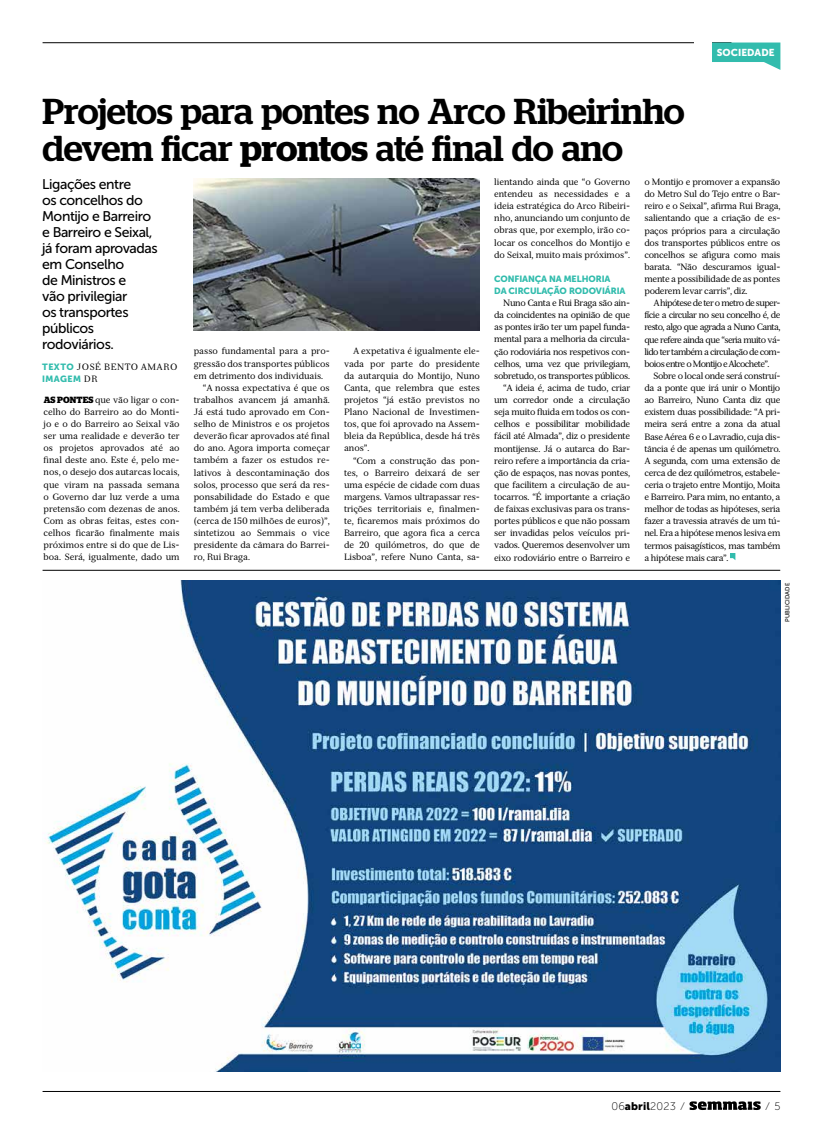
<style>
.page{position:relative;width:823px;height:1134px;background:#fff}
.page>*{position:absolute;margin:0;border:0;box-sizing:border-box;transform-origin:0 0}
.t1{font:500 36px/37px "Stag";letter-spacing:-.01em;color:#000}
.t2{font:14px/16px "Museo Sans Cyrl 500";letter-spacing:-.03em;color:#000}
.t3{font:11px "Museo Sans Cyrl 100";letter-spacing:.015em;color:#000}
.t4{font:10px "Museo Sans Cyrl 900";letter-spacing:.01em;color:#fff}
.t5{font:9px/12.1px "Serif 12 Beta";letter-spacing:-.03em;color:#000;text-align:justify}
.t6{font:9px "Serif 12 Beta";letter-spacing:-.005em;color:#000}
.t7{font:9px/12.1px "Museo Sans Cyrl 900";letter-spacing:-.005em;color:#32bcad}
.t8{font:9px "Serif 12 Beta";letter-spacing:.05em;color:#000}
.t9{font:6px "Museo Sans Cyrl 500";color:#000}
.s1{font-weight:600}
.s2{font-family:"Museo Sans Cyrl 900";color:#32bcad}
.s3{font-family:"Serif 12 Beta";color:#000}
.s4{font-family:"Stag";font-weight:700}
.s5{font-family:"Museo Sans Cyrl 900"}
</style>
<div class="page">
<svg style="left:689px;top:1101px;width:71px;height:9px"></svg>
<hr style="left:43px;top:1091px;width:737px;height:1px;background:#000">
<svg style="left:730px;top:553px;width:5px;height:7px"></svg>
<img style="left:194px;top:179px;width:285px;height:152px">
<hr style="left:43px;top:43px;width:688px;height:1px;background:#000">
<div style="left:693px;top:42px;width:17px;height:28px;background:#fff"></div>
<svg style="left:710px;top:43px;width:70px;height:27px"></svg>
<img style="left:47px;top:580px;width:733px;height:491px">
<hr style="left:43px;top:570px;width:736px;height:1px;background:#000">
<p class="t4" style="left:716px;top:47px;width:59px">SOCIEDADE</p>
<h1 class="t1" style="left:42px;top:93px;width:643px">Projetos para pontes no Arco Ribeirinho devem ficar <span class="s1">prontos</span> até final do ano</h1>
<h2 class="t2" style="left:42px;top:176px;width:117px">Ligações entre<br>os concelhos do<br>Montijo e Barreiro e Barreiro e Seixal, já foram aprovadas em Conselho<br>de Ministros e<br>vão privilegiar<br>os transportes públicos rodoviários.</h2>
<p class="t8" style="left:42px;top:361px;width:137px"><span class="s2">TEXTO</span> JOSÉ BENTO AMARO</p>
<p class="t7" style="left:42px;top:372px;width:57px">IMAGEM <span class="s3">DR</span></p>
<p class="t5" style="left:494px;top:176px;width:137px">lientando ainda que “o Governo entendeu as necessidades e a ideia estratégica do Arco Ribeiri&shy;nho, anunciando um conjunto de obras que, por exemplo, irão co&shy;locar os concelhos do Montijo e do Seixal, muito mais próximos”.</p>
<p class="t7" style="left:494px;top:273px;width:133px">CONFIANÇA NA MELHORIA<br>DA CIRCULAÇÃO RODOVIÁRIA</p>
<p class="t5" style="left:494px;top:297px;width:137px;text-align:right">Nuno Canta e Rui Braga são ain&shy;da coincidentes na opinião de que as pontes irão ter um papel funda&shy;mental para a melhoria da circula&shy;ção rodoviária nos respetivos con&shy;celhos, uma vez que privilegiam, sobretudo, os transportes públicos. “A ideia é, acima de tudo, criar um corredor onde a circulação seja muito fluida em todos os con&shy;celhos e possibilitar mobilidade fácil até Almada”, diz o presidente montijense. Já o autarca do Bar&shy;reiro refere a importância da cria&shy;ção de espaços, nas novas pontes, que facilitem a circulação de au&shy;tocarros. “É importante a criação de faixas exclusivas para os trans&shy;portes públicos e que não possam ser invadidas pelos veículos pri&shy;vados. Queremos desenvolver um eixo rodoviário entre o Barreiro e</p>
<p class="t5" style="left:644px;top:176px;width:137px">o Montijo e promover a expansão do Metro Sul do Tejo entre o Bar&shy;reiro e o Seixal”, afirma Rui Braga, salientando que a criação de es&shy;paços próprios para a circulação dos transportes públicos entre os concelhos se afigura como mais barata. “Não descuramos igual&shy;mente a possibilidade de as pontes poderem levar carris”, diz.</p>
<p class="t5" style="left:644px;top:297px;width:137px;text-indent:9px">A hipótese de ter o metro de super&shy;fície a circular no seu concelho é, de resto, algo que agrada a Nuno Canta, que refere ainda que “seria muito vá&shy;lido ter também a circulação de com&shy;boios entre o Montijo e Alcochete”.</p>
<p class="t5" style="left:644px;top:370px;width:137px;text-indent:9px">Sobre o local onde será construí&shy;da a ponte que irá unir o Montijo ao Barreiro, Nuno Canta diz que existem duas possibilidade: “A pri&shy;meira será entre a zona da atual Base Aérea 6 e o Lavradio, cuja dis&shy;tância é de apenas um quilómetro.<br>A segunda, com uma extensão de cerca de dez quilómetros, estabele&shy;ceria o trajeto entre Montijo, Moita e Barreiro. Para mim, no entanto, a melhor de todas as hipóteses, seria fazer a travessia através de um tú&shy;nel. Era a hipótese menos lesiva em termos paisagísticos, mas também a hipótese mais cara”.</p>
<p class="t5" style="left:344px;top:345px;width:137px;text-indent:9px">A expetativa é igualmente ele&shy;vada por parte do presidente da autarquia do Montijo, Nuno Canta, que relembra que estes projetos “já estão previstos no Plano Nacional de Investimen&shy;tos, que foi aprovado na Assem&shy;bleia da República, desde há três anos”.</p>
<p class="t5" style="left:344px;top:454px;width:137px;text-indent:9px">“Com a construção das pon&shy;tes, o Barreiro deixará de ser uma espécie de cidade com duas margens. Vamos ultrapassar res&shy;trições territoriais e, finalmen&shy;te, ficaremos mais próximos do Barreiro, que agora fica a cerca de 20 quilómetros, do que de Lisboa”, refere Nuno Canta, sa-</p>
<p class="t6" style="left:194px;top:346px;width:137px">passo fundamental para a pro-</p>
<p class="t6" style="left:194px;top:358px;width:137px">gressão dos transportes públicos</p>
<p class="t6" style="left:194px;top:370px;width:131px">em detrimento dos individuais.</p>
<p class="t6" style="left:203px;top:382px;width:128px">“A nossa expectativa é que os</p>
<p class="t6" style="left:194px;top:394px;width:137px">trabalhos avancem já amanhã.</p>
<p class="t6" style="left:194px;top:406px;width:137px">Já está tudo aprovado em Con-</p>
<p class="t6" style="left:194px;top:418px;width:137px">selho de Ministros e os projetos</p>
<p class="t6" style="left:194px;top:431px;width:137px">deverão ficar aprovados até final</p>
<p class="t6" style="left:194px;top:443px;width:137px">do ano. Agora importa começar</p>
<p class="t6" style="left:194px;top:455px;width:137px">também a fazer os estudos re-</p>
<p class="t6" style="left:194px;top:467px;width:137px">lativos à descontaminação dos</p>
<p class="t6" style="left:194px;top:479px;width:137px">solos, processo que será da res-</p>
<p class="t6" style="left:194px;top:491px;width:137px">ponsabilidade do Estado e que</p>
<p class="t6" style="left:194px;top:503px;width:137px">também já tem verba deliberada</p>
<p class="t6" style="left:194px;top:515px;width:137px">(cerca de 150 milhões de euros)”,</p>
<p class="t6" style="left:194px;top:527px;width:137px">sintetizou ao Semmais o vice</p>
<p class="t6" style="left:194px;top:540px;width:137px">presidente da câmara do Barrei-</p>
<p class="t6" style="left:194px;top:552px;width:58px">ro, Rui Braga.</p>
<p class="t5" style="left:44px;top:394px;width:137px"><span class="s4">AS PONTES</span> que vão ligar o con&shy;celho do Barreiro ao do Monti&shy;jo e o do Barreiro ao Seixal vão ser uma realidade e deverão ter os projetos aprovados até ao final deste ano. Este é, pelo me&shy;nos, o desejo dos autarcas locais, que viram na passada semana o Governo dar luz verde a uma pretensão com dezenas de anos.<br>Com as obras feitas, estes con&shy;celhos ficarão finalmente mais próximos entre si do que de Lis&shy;boa. Será, igualmente, dado um</p>
<p class="t9" style="left:783px;top:622px;width:40px;rotate:-90deg">PUBLICIDADE</p>
<p class="t3" style="left:611px;top:1100px;width:73px">06<span class="s5">abril</span>2023 ⁄</p>
<p class="t3" style="left:766px;top:1100px;width:15px">⁄ 5</p>
</div>
